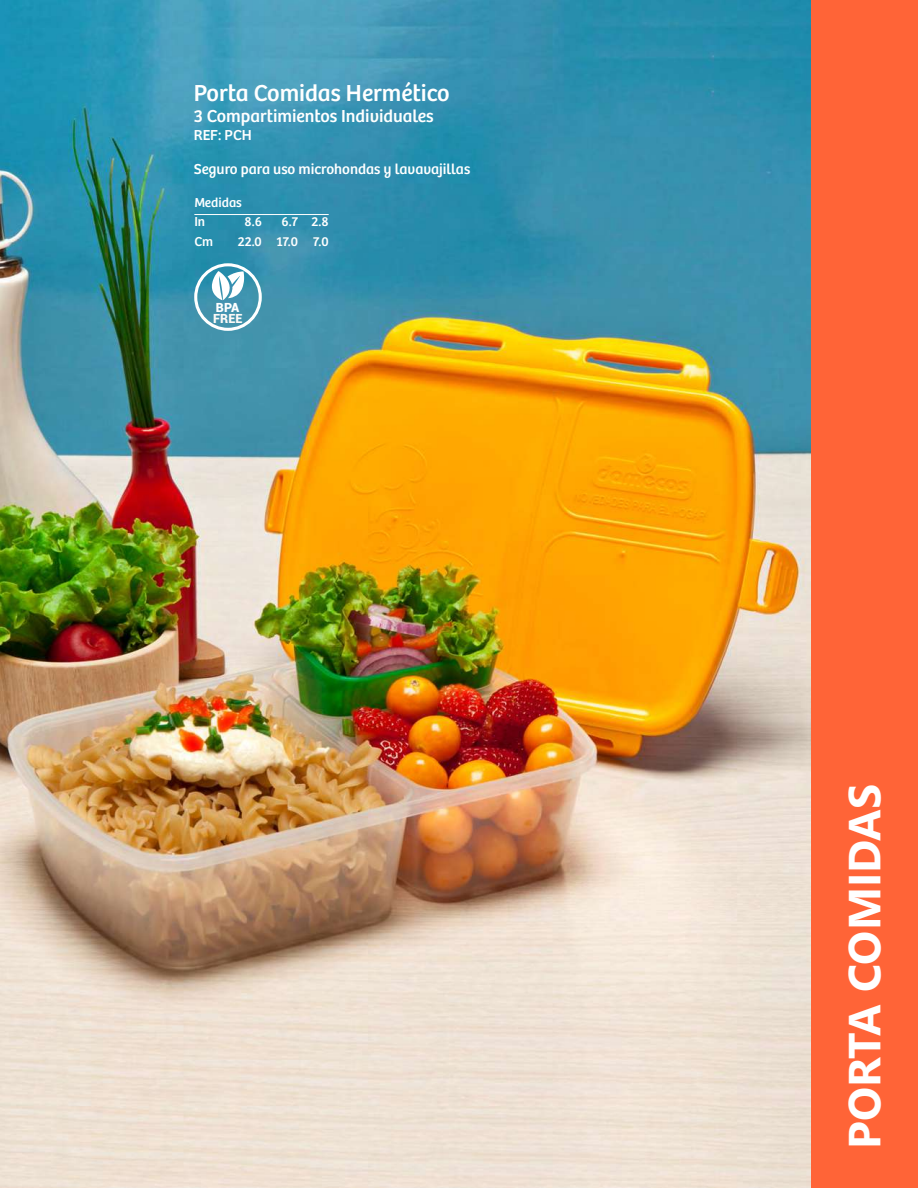
<style>
.page{position:relative;width:918px;height:1188px;background:#fff}
.page>*{position:absolute;margin:0;border:0;box-sizing:border-box;transform-origin:0 0}
.t1{font:700 45px "Nirmala UI";color:#fff}
.t2{font:24px "Bree";color:#fff}
.t3{font:18px "Bree";color:#fff}
.t4{font:15px "Bree";color:#fff}
.t5{font:13.5px/18.5px "Bree";color:#fff}
.t6{font:900 12.75px "Roboto";color:#fcf9f6}
.t7{font:900 12.75px "Roboto";color:#fff}
</style>
<div class="page">
<img style="left:0;top:0;width:812px;height:1188px">
<div style="left:812px;top:0;width:106px;height:1188px;background:#ff6437"></div>
<hr style="left:194px;top:214px;width:135px;height:1px;background:#fff">
<svg style="left:194px;top:263px;width:68px;height:68px"></svg>
<h2 class="t2" style="left:194px;top:83px;width:257px">Porta Comidas Hermético</h2>
<p class="t3" style="left:194px;top:109px;width:242px">3 Compartimientos Individuales</p>
<p class="t4" style="left:194px;top:129px;width:60px">REF: PCH</p>
<p class="t4" style="left:194px;top:163px;width:278px">Seguro para uso microhondas y lavavajillas</p>
<p class="t5" style="left:194px;top:195px;width:49px">Medidas<br>In</p>
<p class="t5" style="left:244px;top:214px;width:19px">8.6</p>
<p class="t5" style="left:282px;top:214px;width:49px">6.7 2.8</p>
<p class="t5" style="left:194px;top:234px;width:20px">Cm</p>
<p class="t5" style="left:238px;top:234px;width:92px">22.0 17.0 7.0</p>
<p class="t7" style="left:216px;top:303px;width:25px">BPA</p>
<p class="t6" style="left:213px;top:314px;width:31px">FREE</p>
<h1 class="t1" style="left:848px;top:1149px;width:367px;rotate:-90deg">PORTA COMIDAS</h1>
</div>
